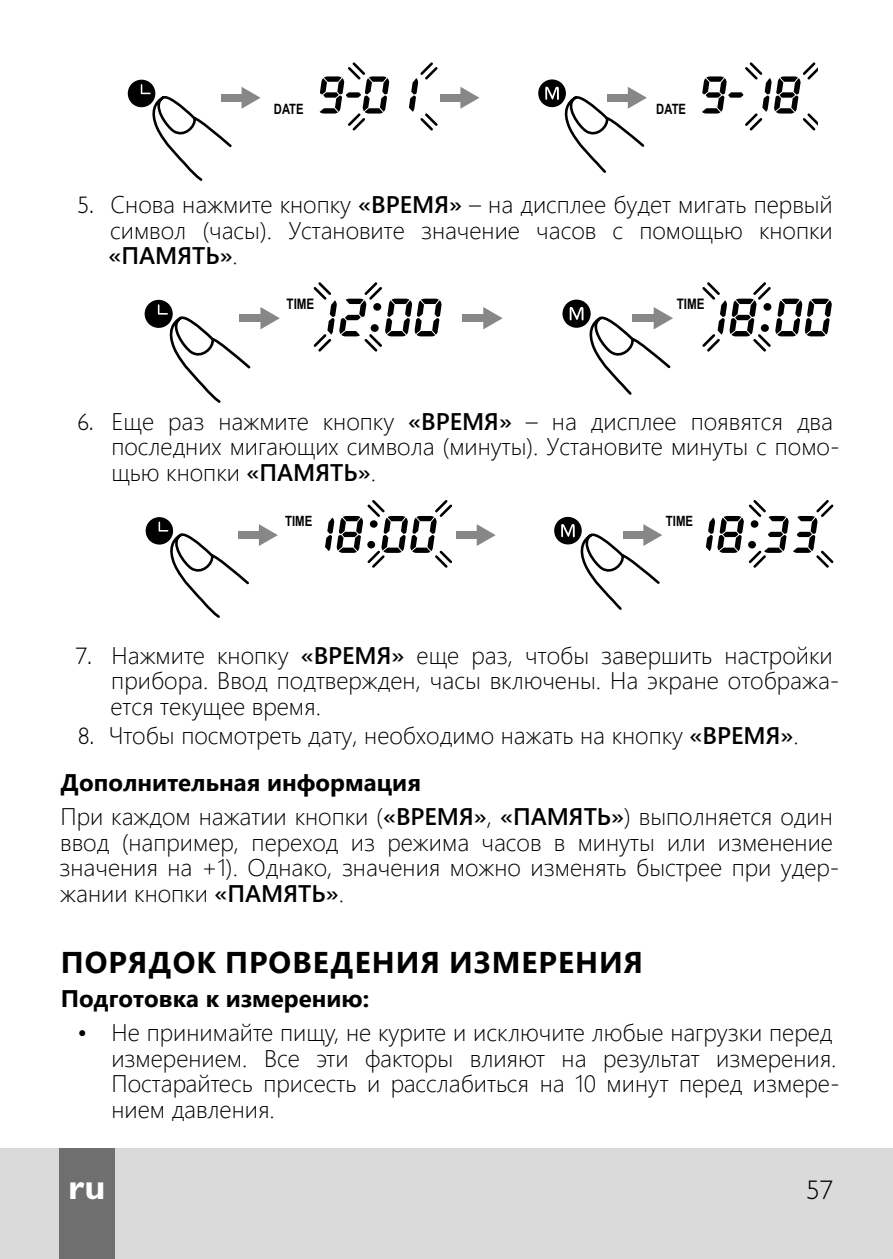
<style>
.page{position:relative;width:893px;height:1259px;background:#fff}
.page>*{position:absolute;margin:0;border:0;box-sizing:border-box;transform-origin:0 0}
.t1{font:700 36px "Gill Sans C";color:#fff}
.t2{font:700 30px "Segoe UI";letter-spacing:.035em;color:#000}
.t3{font:27px "Gill Sans Light C";color:#000}
.t4{font:300 24px/25.5px "Segoe UI";color:#000}
.t5{font:700 24px "Segoe UI";color:#000}
.t6{font:700 14.4px "Arial Narrow";color:#000;scale:.96 1}
.t7{font:700 14.4px "Arial Narrow";color:#000}
.t8{font:700 14.1px "Arial Narrow";color:#000}
.s1{font-family:"Gill Sans Light C";font-weight:400}
.s2{font-weight:600}
.s3{font-weight:700}
.s4{font-weight:400}
</style>
<div class="page">
<div style="left:0;top:1148px;width:893px;height:111px;background:#dadada"></div>
<div style="left:60px;top:1148px;width:55px;height:111px;background:#6f6f6f"></div>
<svg style="left:320px;top:62px;width:118px;height:69px"></svg>
<svg style="left:702px;top:62px;width:115px;height:69px"></svg>
<div style="left:221px;top:94px;width:24px;height:7px;background:#878787"></div>
<svg style="left:242px;top:87px;width:19px;height:22px"></svg>
<div style="left:440px;top:94px;width:24px;height:7px;background:#878787"></div>
<svg style="left:460px;top:87px;width:19px;height:22px"></svg>
<svg style="left:128px;top:80px;width:106px;height:101px"></svg>
<svg style="left:538px;top:79px;width:109px;height:94px"></svg>
<div style="left:239px;top:314px;width:25px;height:8px;background:#878787"></div>
<svg style="left:260px;top:307px;width:20px;height:22px"></svg>
<svg style="left:145px;top:300px;width:106px;height:103px"></svg>
<svg style="left:313px;top:282px;width:519px;height:113px"></svg>
<div style="left:238px;top:531px;width:24px;height:8px;background:#878787"></div>
<svg style="left:259px;top:524px;width:19px;height:22px"></svg>
<svg style="left:146px;top:517px;width:103px;height:101px"></svg>
<svg style="left:325px;top:500px;width:508px;height:110px"></svg>
<p class="t6" style="left:274px;top:98px;width:32px">DATE</p>
<p class="t6" style="left:656px;top:98px;width:32px">DATE</p>
<p class="t4" style="left:108px;top:189px;width:726px;text-align:justify;text-indent:-31px"><span class="s1">5.</span> Снова нажмите кнопку <span class="s2">«ВРЕМЯ»</span> – на дисплее будет мигать первый символ (часы). Установите значение часов с помощью кнопки <span class="s2">«ПАМЯТЬ»</span>.</p>
<p class="t7" style="left:287px;top:293px;width:29px">TIME</p>
<p class="t7" style="left:677px;top:293px;width:29px">TIME</p>
<p class="t4" style="left:111px;top:406px;width:730px;text-indent:-34px"><span class="s1">6.</span> Еще раз нажмите кнопку <span class="s2">«ВРЕМЯ»</span> – на дисплее появятся два последних мигающих символа (минуты). Установите минуты с помо&shy;щью кнопки <span class="s2">«ПАМЯТЬ»</span>.</p>
<p class="t8" style="left:285px;top:510px;width:29px">TIME</p>
<p class="t8" style="left:666px;top:510px;width:29px">TIME</p>
<p class="t4" style="left:111px;top:640px;width:730px;text-indent:-35px"><span class="s1">7.</span> Нажмите кнопку <span class="s2">«ВРЕМЯ»</span> еще раз, чтобы завершить настройки прибора. Ввод подтвержден, часы включены. На экране отобража&shy;ется текущее время.</p>
<p class="t4" style="left:61px;top:710px;width:740px;line-height:46.8px;text-indent:17px"><span class="s1">8.</span> Чтобы посмотреть дату, необходимо нажать на кнопку <span class="s2">«ВРЕМЯ»</span>.<br><span class="s3">Дополнительная информация</span></p>
<p class="t4" style="left:60px;top:801px;width:781px">При каждом нажатии кнопки (<span class="s2">«ВРЕМЯ»</span>, <span class="s2">«ПАМЯТЬ»</span>) выполняется один ввод (например, переход из режима часов в минуты или изменение значения на +1). Однако, значения можно изменять быстрее при удер&shy;жании кнопки <span class="s2">«ПАМЯТЬ»</span>.</p>
<p class="t2" style="left:61px;top:934px;width:584px">ПОРЯДОК ПРОВЕДЕНИЯ ИЗМЕРЕНИЯ</p>
<p class="t5" style="left:61px;top:976px;width:310px">Подготовка к измерению:</p>
<p class="t4" style="left:111px;top:1017px;width:730px;text-indent:-34px"><span class="s4">•</span> Не принимайте пищу, не курите и исключите любые нагрузки перед измерением. Все эти факторы влияют на результат измерения.<br>Постарайтесь присесть и расслабиться на 10 минут перед измере&shy;нием давления.</p>
<h1 class="t1" style="left:68px;top:1166px;width:39px">ru</h1>
<p class="t3" style="left:806px;top:1174px;width:28px">57</p>
</div>
